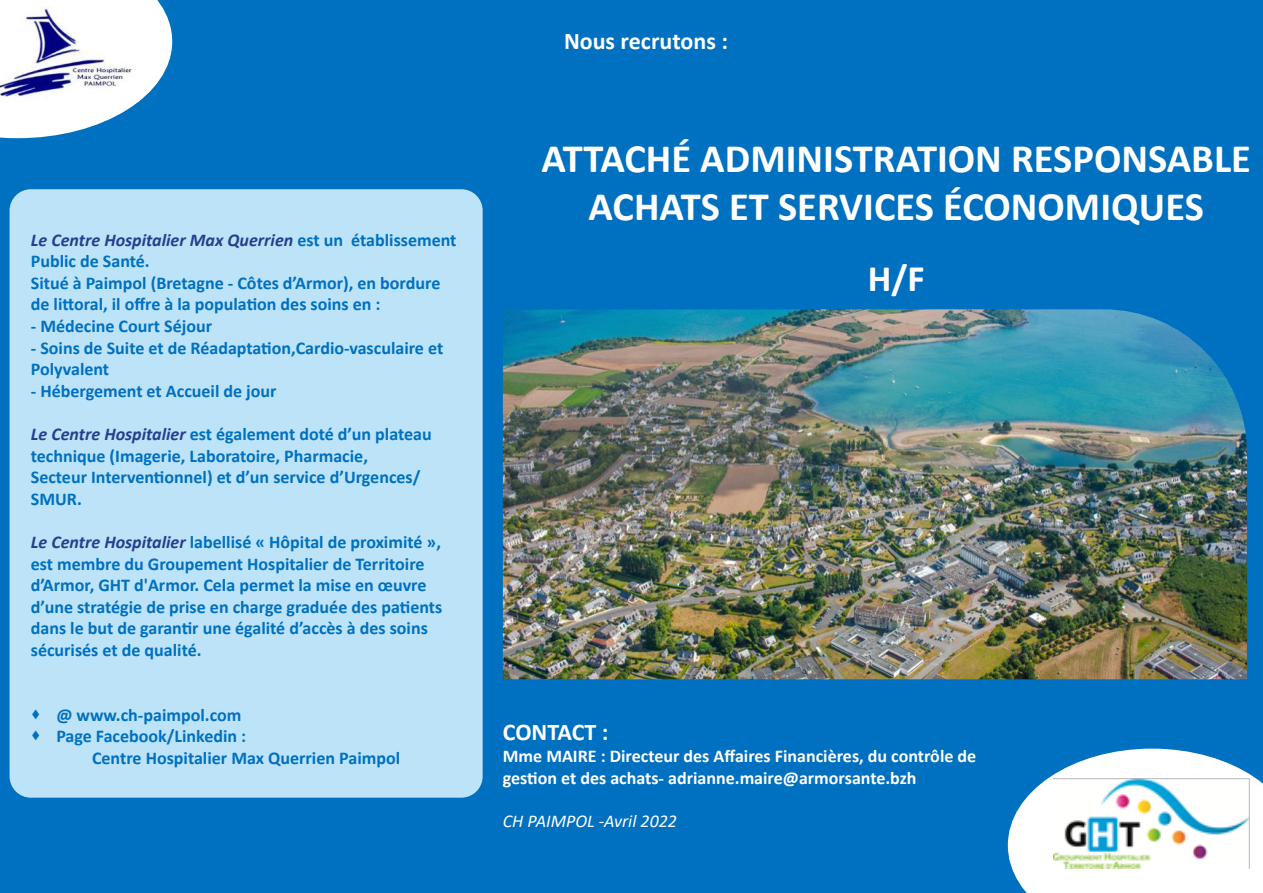
<style>
.page{position:relative;width:1263px;height:893px;background:#0070c0}
.page>*{position:absolute;margin:0;border:0;box-sizing:border-box;transform-origin:0 0}
.kine{font:700 40.5px/48.6px "Calibri";color:#fff;text-align:center}
.kine-2{font:700 37.5px "Calibri";color:#fff}
.RECRUTONS{font:700 24px "Calibri";color:#fff}
.CH{font:700 18px/21.6px "Calibri";color:#0070c0}
.TEXTE{font:700 18px/21.6px "Calibri";color:#0070c0}
.RECRUTONS-2{font:700 18px/21.6px "Calibri";color:#fff}
.RECRUTONS-3{font:italic 18px "Calibri";color:#fff}
.s1{font-style:italic;color:#253f8e}
</style>
<div class="page">
<img style="left:503px;top:309px;width:744px;height:370px">
<div style="left:10px;top:189px;width:473px;height:609px;background:#bce3f8;border-radius:21px"></div>
<svg style="left:0;top:0;width:172px;height:138px"></svg>
<img style="left:0;top:7px;width:139px;height:94px">
<svg style="left:1008px;top:749px;width:255px;height:144px"></svg>
<img style="left:1054px;top:777px;width:196px;height:91px">
<p class="CH" style="left:31px;top:229px;width:427px"><span class="s1">Le Centre Hospitalier Max Querrien</span> est un établissement<br>Public de Santé.</p>
<p class="TEXTE" style="left:31px;top:272px;width:411px">Situé à Paimpol (Bretagne - Côtes d’Armor), en bordure de littoral, il offre à la population des soins en :</p>
<p class="TEXTE" style="left:31px;top:315px;width:183px">- Médecine Court Séjour</p>
<p class="TEXTE" style="left:31px;top:337px;width:414px">- Soins de Suite et de Réadaptation,Cardio-vasculaire et<br>Polyvalent</p>
<p class="TEXTE" style="left:31px;top:380px;width:247px">- Hébergement et Accueil de jour</p>
<p class="CH" style="left:31px;top:423px;width:402px"><span class="s1">Le Centre Hospitalier</span> est également doté d’un plateau technique (Imagerie, Laboratoire, Pharmacie,</p>
<p class="TEXTE" style="left:31px;top:466px;width:391px">Secteur Interventionnel) et d’un service d’Urgences/<br>SMUR.</p>
<p class="CH" style="left:31px;top:531px;width:412px"><span class="s1">Le Centre Hospitalier</span> labellisé « Hôpital de proximité »,</p>
<p class="CH" style="left:31px;top:553px;width:395px">est membre du Groupement Hospitalier de Territoire</p>
<p class="CH" style="left:31px;top:574px;width:413px">d’Armor, GHT d'Armor. Cela permet la mise en œuvre d’une stratégie de prise en charge graduée des patients dans le but de garantir une égalité d’accès à des soins sécurisés et de qualité.</p>
<p class="CH" style="left:56px;top:704px;width:187px">@ www.ch-paimpol.com</p>
<p class="CH" style="left:56px;top:725px;width:191px">Page Facebook/Linkedin :</p>
<p class="TEXTE" style="left:92px;top:747px;width:310px">Centre Hospitalier Max Querrien Paimpol</p>
<p class="RECRUTONS" style="left:564px;top:24px;width:165px">Nous recrutons :</p>
<p class="kine" style="left:541px;top:133px;width:711px">ATTACHÉ ADMINISTRATION RESPONSABLE<br>ACHATS ET SERVICES ÉCONOMIQUES</p>
<p class="kine-2" style="left:868px;top:252px;width:59px">H/F</p>
<p class="RECRUTONS" style="left:503px;top:715px;width:107px">CONTACT :</p>
<p class="RECRUTONS-2" style="left:503px;top:745px;width:475px">Mme MAIRE : Directeur des Affaires Financières, du contrôle de gestion et des achats- adrianne.maire@armorsante.bzh</p>
<p class="RECRUTONS-3" style="left:503px;top:808px;width:176px">CH PAIMPOL -Avril 2022</p>
</div>
